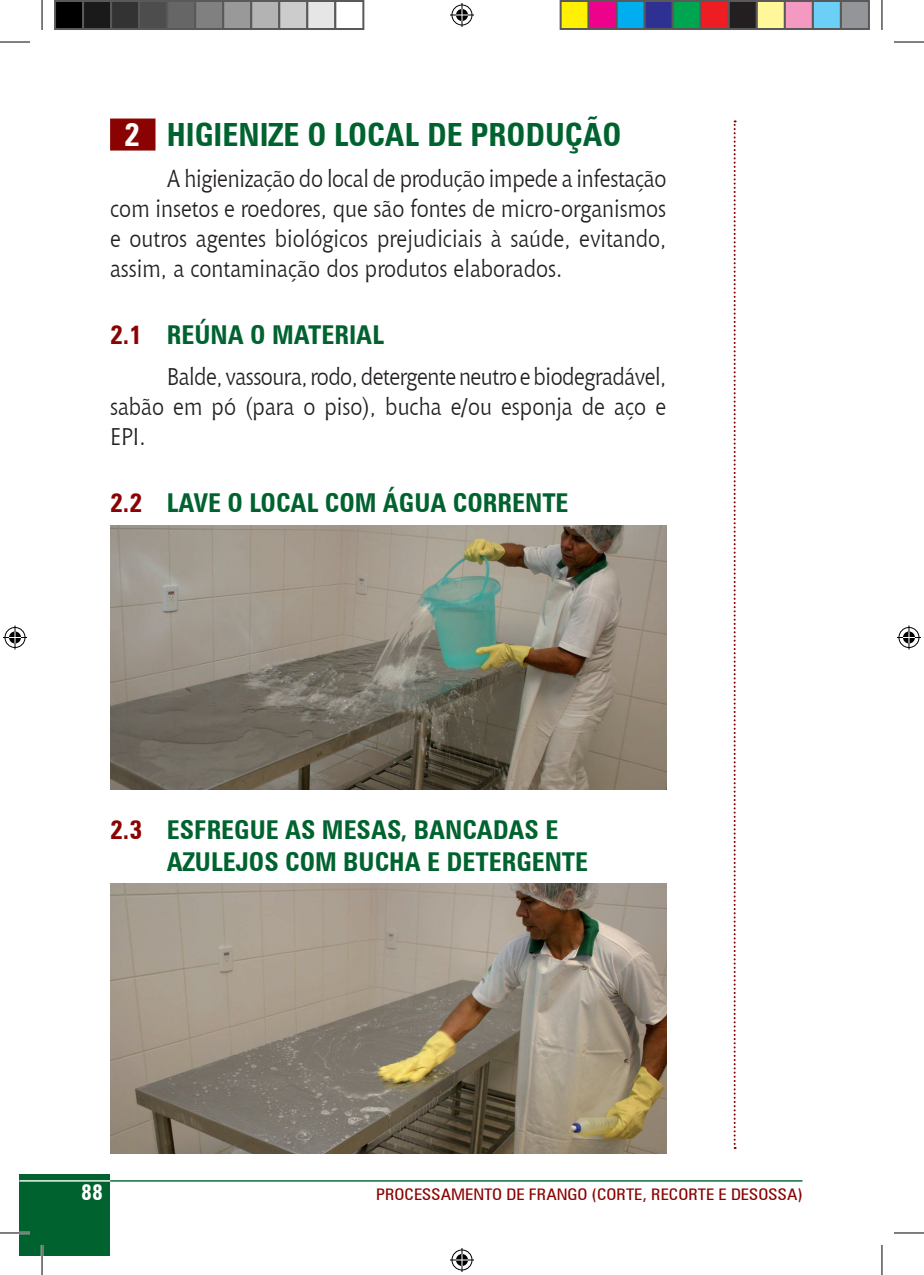
<style>
.page{position:relative;width:924px;height:1275px;background:#fff}
.page>*{position:absolute;margin:0;border:0;box-sizing:border-box;transform-origin:0 0}
.t1{font:700 condensed 32px "Zurich BT";color:#00632f}
.t2{font:700 condensed 26px "Zurich BT";color:#00632f}
.t3{font:24px/30px "Chianti BT";color:#231f20;text-align:justify;scale:.9 1}
.t4{font:700 condensed 22px "Zurich BT";color:#fff}
.t5{font:condensed 16px "Zurich BT";color:#8b0202;scale:1.1 1}
.s1{color:#fff}
.s2{color:#8b0202}
</style>
<div class="page">
<hr style="left:110px;top:1180px;width:692px;height:1px;background:#00632f">
<svg style="left:733px;top:120px;width:2px;height:1029px"></svg>
<div style="left:19px;top:1174px;width:91px;height:81px;background:#00632f"></div>
<hr style="left:19px;top:1180px;width:91px;height:1px;background:#fff">
<img style="left:110px;top:525px;width:556px;height:264px">
<img style="left:110px;top:883px;width:556px;height:270px">
<div style="left:110px;top:119px;width:45px;height:32px;background:#8b0202"></div>
<hr style="left:0;top:1231px;width:30px;height:3px;background:#fff">
<hr style="left:41px;top:1245px;width:2px;height:30px;background:#fff">
<hr style="left:0;top:42px;width:30px;height:1px;background:#000">
<hr style="left:893px;top:42px;width:30px;height:1px;background:#000">
<hr style="left:0;top:1232px;width:30px;height:1px;background:#000">
<hr style="left:893px;top:1232px;width:30px;height:1px;background:#000">
<hr style="left:42px;top:0;width:1px;height:30px;background:#000">
<hr style="left:42px;top:1245px;width:1px;height:30px;background:#000">
<hr style="left:881px;top:0;width:1px;height:30px;background:#000">
<hr style="left:881px;top:1245px;width:1px;height:30px;background:#000">
<svg style="left:450px;top:3px;width:24px;height:24px"></svg>
<svg style="left:450px;top:1248px;width:24px;height:24px"></svg>
<svg style="left:3px;top:625px;width:24px;height:24px"></svg>
<svg style="left:897px;top:625px;width:23px;height:24px"></svg>
<div style="left:55px;top:1px;width:28px;height:28px;background:#000"></div>
<div style="left:54px;top:0;width:30px;height:30px;border:2px solid #595959"></div>
<div style="left:83px;top:1px;width:28px;height:28px;background:#1a1a1a"></div>
<div style="left:82px;top:0;width:30px;height:30px;border:2px solid #595959"></div>
<div style="left:111px;top:1px;width:28px;height:28px;background:#333"></div>
<div style="left:110px;top:0;width:30px;height:30px;border:2px solid #595959"></div>
<div style="left:139px;top:1px;width:28px;height:28px;background:#4d4d4d"></div>
<div style="left:138px;top:0;width:30px;height:30px;border:2px solid #595959"></div>
<div style="left:167px;top:1px;width:28px;height:28px;background:#666"></div>
<div style="left:166px;top:0;width:30px;height:30px;border:2px solid #595959"></div>
<div style="left:195px;top:1px;width:28px;height:28px;background:#808080"></div>
<div style="left:194px;top:0;width:30px;height:30px;border:2px solid #595959"></div>
<div style="left:223px;top:1px;width:28px;height:28px;background:#999"></div>
<div style="left:222px;top:0;width:30px;height:30px;border:2px solid #595959"></div>
<div style="left:251px;top:1px;width:28px;height:28px;background:#b3b3b3"></div>
<div style="left:250px;top:0;width:30px;height:30px;border:2px solid #595959"></div>
<div style="left:279px;top:1px;width:28px;height:28px;background:#ccc"></div>
<div style="left:278px;top:0;width:30px;height:30px;border:2px solid #595959"></div>
<div style="left:307px;top:1px;width:28px;height:28px;background:#e6e6e6"></div>
<div style="left:306px;top:0;width:30px;height:30px;border:2px solid #595959"></div>
<div style="left:334px;top:0;width:30px;height:30px;border:2px solid #595959"></div>
<div style="left:560px;top:1px;width:28px;height:28px;background:#fff101"></div>
<div style="left:559px;top:0;width:30px;height:30px;border:2px solid #595959"></div>
<div style="left:588px;top:1px;width:28px;height:28px;background:#ed028c"></div>
<div style="left:587px;top:0;width:30px;height:30px;border:2px solid #595959"></div>
<div style="left:616px;top:1px;width:28px;height:28px;background:#00aeef"></div>
<div style="left:615px;top:0;width:30px;height:30px;border:2px solid #595959"></div>
<div style="left:644px;top:1px;width:28px;height:28px;background:#2e3092"></div>
<div style="left:643px;top:0;width:30px;height:30px;border:2px solid #595959"></div>
<div style="left:672px;top:1px;width:28px;height:28px;background:#00a54f"></div>
<div style="left:671px;top:0;width:30px;height:30px;border:2px solid #595959"></div>
<div style="left:700px;top:1px;width:28px;height:28px;background:#ee1d23"></div>
<div style="left:699px;top:0;width:30px;height:30px;border:2px solid #595959"></div>
<div style="left:728px;top:1px;width:28px;height:28px;background:#231f20"></div>
<div style="left:727px;top:0;width:30px;height:30px;border:2px solid #595959"></div>
<div style="left:756px;top:1px;width:28px;height:28px;background:#fff79a"></div>
<div style="left:755px;top:0;width:30px;height:30px;border:2px solid #595959"></div>
<div style="left:784px;top:1px;width:28px;height:28px;background:#f499c2"></div>
<div style="left:783px;top:0;width:30px;height:30px;border:2px solid #595959"></div>
<div style="left:812px;top:1px;width:28px;height:28px;background:#6bcff6"></div>
<div style="left:811px;top:0;width:30px;height:30px;border:2px solid #595959"></div>
<div style="left:840px;top:1px;width:28px;height:28px;background:#939598"></div>
<div style="left:839px;top:0;width:30px;height:30px;border:2px solid #595959"></div>
<h1 class="t1" style="left:124px;top:115px;width:228px"><span class="s1">2</span> HIGIENIZE O LOCAL</h1>
<h1 class="t1" style="left:427px;top:115px;width:63px">DE PRODUÇÃO</h1>
<p class="t3" style="left:110px;top:163px;width:619px;text-indent:57px">A higienização do local de produção impede a infestação com insetos e roedores, que são fontes de micro-organismos e outros agentes biológicos prejudiciais à saúde, evitando, assim, a contaminação dos produtos elaborados.</p>
<p class="t2" style="left:110px;top:319px;width:88px"><span class="s2">2.1</span> REÚNA</p>
<p class="t2" style="left:250px;top:319px;width:37px">O MATERIAL</p>
<p class="t3" style="left:110px;top:361px;width:619px;text-indent:57px">Balde, vassoura, rodo, detergente neutro e biodegradável, sabão em pó (para o piso), bucha e/ou esponja de aço e EPI.</p>
<p class="t2" style="left:110px;top:486px;width:84px"><span class="s2">2.2</span> LAVE</p>
<p class="t2" style="left:227px;top:486px;width:37px">O LOCAL</p>
<p class="t2" style="left:324px;top:486px;width:18px">COM</p>
<p class="t2" style="left:383px;top:486px;width:17px">ÁGUA</p>
<p class="t2" style="left:452px;top:486px;width:16px">CORRENTE</p>
<p class="t2" style="left:110px;top:813px;width:85px"><span class="s2">2.3</span> ESFREGUE</p>
<p class="t2" style="left:285px;top:813px;width:54px">AS MESAS</p>
<p class="t2" style="left:400px;top:813px;width:30px">, BANCADAS</p>
<p class="t2" style="left:545px;top:813px;width:12px">E</p>
<p class="t2" style="left:167px;top:846px;width:15px">AZULE</p>
<p class="t2" style="left:235px;top:846px;width:67px">JOS COM</p>
<p class="t2" style="left:343px;top:846px;width:17px">BUCHA</p>
<p class="t2" style="left:427px;top:846px;width:35px">E DETERGENTE</p>
<p class="t4" style="left:81px;top:1179px;width:23px">88</p>
<p class="t5" style="left:376px;top:1184px;width:389px">PROCESSAMENTO DE FRANGO (CORTE, RECORTE E DESOSSA)</p>
</div>
